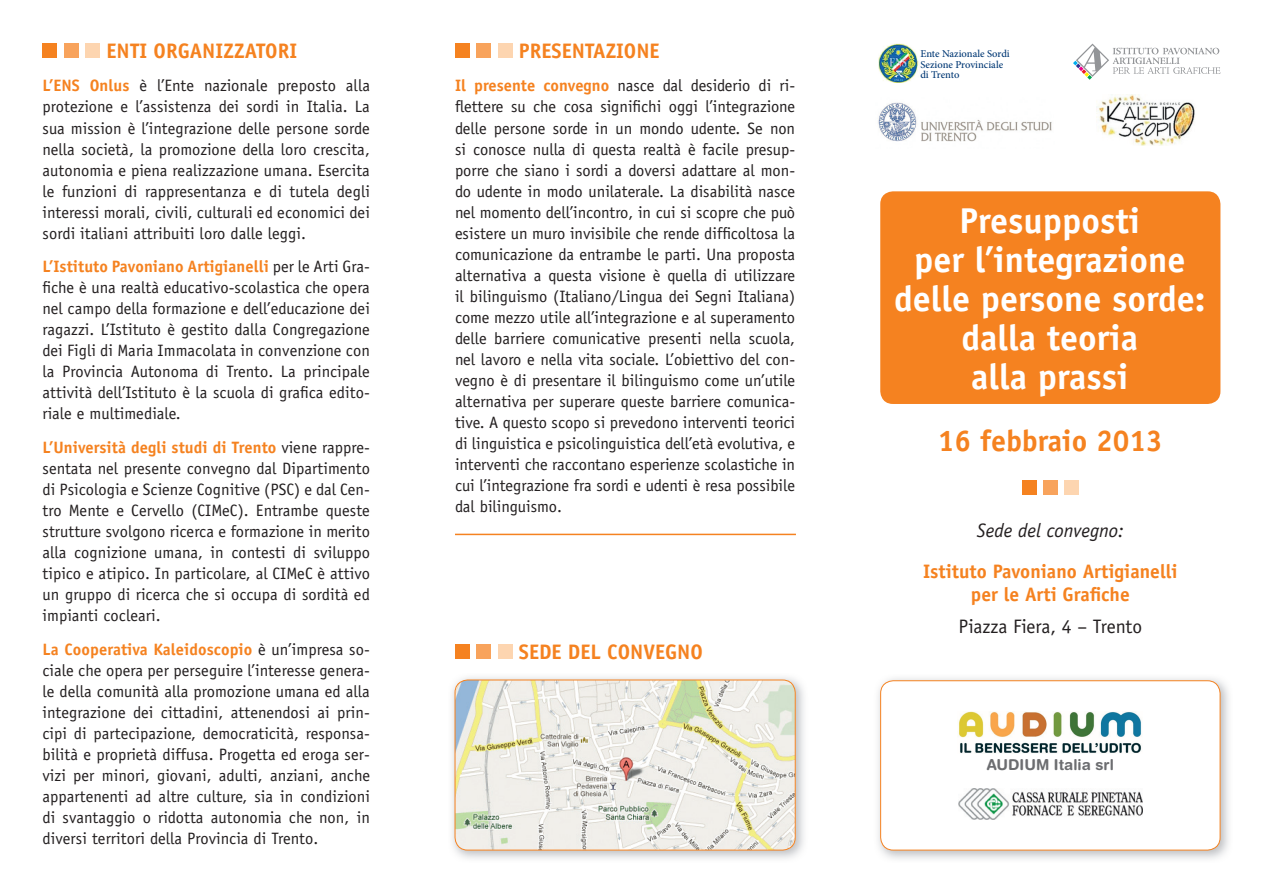
<style>
.page{position:relative;width:1263px;height:893px;background:#fff}
.page>*{position:absolute;margin:0;border:0;box-sizing:border-box;transform-origin:0 0}
.t1{font:700 36px/39px "Officina Sans Std";color:#fff;text-align:center}
.t2{font:700 30px "Officina Sans Std";color:#f58220}
.t3{font:700 21px "Officina Sans Std";color:#f58220}
.t4{font:700 19.5px/23.4px "Officina Sans Std";color:#f58220;text-align:center}
.t5{font:19.5px "Officina Sans Std";color:#231f20}
.t6{font:italic 19.5px "Officina Sans Std";color:#231f20}
.t7{font:16.5px/21px "Officina Sans Std";letter-spacing:.005em;color:#231f20;text-align:justify}
.t8{font:700 15px "Helvetica Rounded LT Std";color:#6c6d70}
.t9{font:500 10.5px/10.5px "Minion Pro";color:#013874}
.s1{font-weight:700;color:#f58220}
</style>
<div class="page">
<img style="left:452px;top:677px;width:352px;height:182px">
<img style="left:455px;top:680px;width:340px;height:170px">
<div style="left:455px;top:680px;width:341px;height:170px;border:1px solid #f58220;border-radius:13px"></div>
<img style="left:878px;top:678px;width:351px;height:181px">
<div style="left:881px;top:681px;width:339px;height:169px;background:#fff;border-radius:13px"></div>
<div style="left:880px;top:680px;width:340px;height:170px;border:1px solid #f58220;border-radius:13px"></div>
<div style="left:880px;top:191px;width:340px;height:213px;background:#f58220;border-radius:13px"></div>
<div style="left:43px;top:43px;width:14px;height:15px;background:#f58220"></div>
<div style="left:64px;top:43px;width:15px;height:15px;background:#f8a35c"></div>
<div style="left:85px;top:43px;width:15px;height:15px;background:#fdd5b0"></div>
<div style="left:455px;top:43px;width:15px;height:15px;background:#f58220"></div>
<div style="left:476px;top:43px;width:15px;height:15px;background:#f8a35c"></div>
<div style="left:498px;top:43px;width:14px;height:15px;background:#fdd5b0"></div>
<svg style="left:1073px;top:43px;width:147px;height:37px"></svg>
<img style="left:878px;top:102px;width:174px;height:40px">
<img style="left:1096px;top:95px;width:99px;height:50px">
<div style="left:455px;top:644px;width:15px;height:15px;background:#f58220"></div>
<div style="left:476px;top:644px;width:15px;height:15px;background:#f8a35c"></div>
<div style="left:498px;top:644px;width:14px;height:15px;background:#fdd5b0"></div>
<img style="left:878px;top:43px;width:41px;height:40px">
<img style="left:958px;top:788px;width:184px;height:32px">
<img style="left:958px;top:711px;width:184px;height:42px">
<hr style="left:455px;top:534px;width:341px;height:1px;background:#f58220">
<div style="left:1021px;top:480px;width:15px;height:15px;background:#f58220"></div>
<div style="left:1043px;top:480px;width:15px;height:15px;background:#f8a35c"></div>
<div style="left:1064px;top:480px;width:15px;height:15px;background:#fdd5b0"></div>
<p class="t3" style="left:106px;top:37px;width:192px">ENTI ORGANIZZATORI</p>
<p class="t7" style="left:43px;top:75px;width:329px"><span class="s1">L’ENS Onlus</span> è l’Ente nazionale preposto alla protezione e l’assistenza dei sordi in Italia. La sua mission è l’integrazione delle persone sorde nella società, la promozione della loro crescita, autonomia e piena realizzazione umana. Esercita le funzioni di rappresentanza e di tutela degli interessi morali, civili, culturali ed economici dei sordi italiani attribuiti loro dalle leggi.</p>
<p class="t7" style="left:43px;top:256px;width:329px"><span class="s1">L’Istituto Pavoniano Artigianelli</span> per le Arti Gra&shy;fiche è una realtà educativo-scolastica che opera nel campo della formazione e dell’educazione dei ragazzi. L’Istituto è gestito dalla Congregazione dei Figli di Maria Immacolata in convenzione con la Provincia Autonoma di Trento. La principale attività dell’Istituto è la scuola di grafica edito&shy;riale e multimediale.</p>
<p class="t7" style="left:43px;top:437px;width:329px"><span class="s1">L’Università degli studi di Trento</span> viene rappre&shy;sentata nel presente convegno dal Dipartimento di Psicologia e Scienze Cognitive (PSC) e dal Cen&shy;tro Mente e Cervello (CIMeC). Entrambe queste strutture svolgono ricerca e formazione in merito alla cognizione umana, in contesti di sviluppo tipico e atipico. In particolare, al CIMeC è attivo un gruppo di ricerca che si occupa di sordità ed impianti cocleari.</p>
<p class="t7" style="left:43px;top:639px;width:329px"><span class="s1">La Cooperativa Kaleidoscopio</span> è un’impresa so&shy;ciale che opera per perseguire l’interesse genera&shy;le della comunità alla promozione umana ed alla integrazione dei cittadini, attenendosi ai prin&shy;cipi di partecipazione, democraticità, responsa&shy;bilità e proprietà diffusa. Progetta ed eroga ser&shy;vizi per minori, giovani, adulti, anziani, anche appartenenti ad altre culture, sia in condizioni di svantaggio o ridotta autonomia che non, in diversi territori della Provincia di Trento.</p>
<p class="t3" style="left:519px;top:37px;width:142px">PRESENTAZIONE</p>
<p class="t7" style="left:455px;top:75px;width:342px"><span class="s1">Il presente convegno</span> nasce dal desiderio di ri&shy;flettere su che cosa significhi oggi l’integrazione delle persone sorde in un mondo udente. Se non si conosce nulla di questa realtà è facile presup&shy;porre che siano i sordi a doversi adattare al mon&shy;do udente in modo unilaterale. La disabilità nasce nel momento dell’incontro, in cui si scopre che può esistere un muro invisibile che rende difficoltosa la comunicazione da entrambe le parti. Una proposta alternativa a questa visione è quella di utilizzare il bilinguismo (Italiano/Lingua dei Segni Italiana) come mezzo utile all’integrazione e al superamento delle barriere comunicative presenti nella scuola, nel lavoro e nella vita sociale. L’obiettivo del con&shy;vegno è di presentare il bilinguismo come un’utile alternativa per superare queste barriere comunica&shy;tive. A questo scopo si prevedono interventi teorici di linguistica e psicolinguistica dell’età evolutiva, e interventi che raccontano esperienze scolastiche in cui l’integrazione fra sordi e udenti è resa possibile dal bilinguismo.</p>
<p class="t3" style="left:519px;top:639px;width:185px">SEDE DEL CONVEGNO</p>
<p class="t9" style="left:920px;top:49px;width:91px">Ente Nazionale Sordi<br>Sezione Provinciale di Trento</p>
<h1 class="t1" style="left:894px;top:201px;width:313px">Presupposti<br>per l’integrazione delle persone sorde: dalla teoria<br>alla prassi</h1>
<h2 class="t2" style="left:938px;top:422px;width:227px">16 febbraio 2013</h2>
<p class="t6" style="left:977px;top:519px;width:149px">Sede del convegno:</p>
<p class="t4" style="left:923px;top:559px;width:256px">Istituto Pavoniano Artigianelli per le Arti Grafiche</p>
<p class="t5" style="left:958px;top:615px;width:185px">Piazza Fiera, 4 – Trento</p>
<p class="t8" style="left:987px;top:755px;width:128px">AUDIUM Italia srl</p>
</div>
